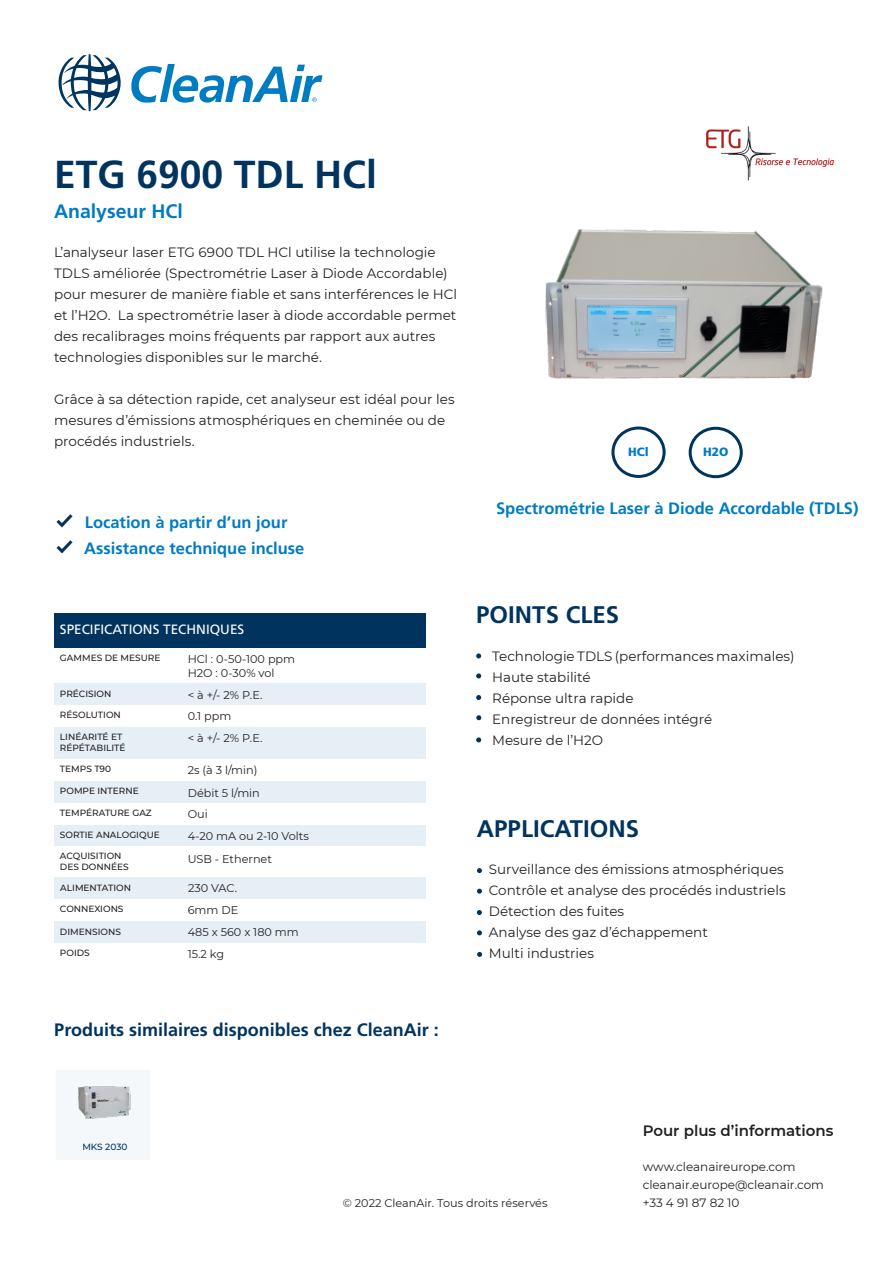
<style>
.page{position:relative;width:893px;height:1263px;background:#fff}
.page>*{position:absolute;margin:0;border:0;box-sizing:border-box;transform-origin:0 0}
.t1{font:700 39px "Frutiger LT Std";color:#00345f}
.t2{font:700 24px "Frutiger LT Std";color:#00345f}
.t3{font:700 19.5px "Frutiger LT Std";color:#017bc2}
.t4{font:700 18px "Frutiger LT Std";color:#00345f}
.t5{font:700 16.5px "Frutiger LT Std";color:#017bc2}
.t6{font:600 15px "Montserrat";color:#231f20}
.t7{font:13.5px/21px "Montserrat";color:#231f20}
.t8{font:13.5px "Frutiger LT Std";color:#fff}
.t9{font:12px "Montserrat";color:#231f20}
.t10{font:900 12px "Frutiger LT Std";color:#017bc2}
.t11{font:11.25px "Montserrat";color:#231f20}
.t12{font:500 9px "Montserrat";color:#231f20}
.t13{font:500 9px "Montserrat";letter-spacing:-.005em;color:#00345f}
</style>
<div class="page">
<svg style="left:58px;top:54px;width:63px;height:57px"></svg>
<svg style="left:131px;top:64px;width:192px;height:39px"></svg>
<svg style="left:477px;top:868px;width:5px;height:5px"></svg>
<svg style="left:477px;top:889px;width:5px;height:5px"></svg>
<svg style="left:477px;top:930px;width:5px;height:5px"></svg>
<svg style="left:477px;top:910px;width:5px;height:5px"></svg>
<svg style="left:476px;top:653px;width:5px;height:5px"></svg>
<svg style="left:476px;top:673px;width:5px;height:5px"></svg>
<svg style="left:476px;top:695px;width:5px;height:5px"></svg>
<svg style="left:476px;top:715px;width:5px;height:5px"></svg>
<img style="left:545px;top:229px;width:278px;height:150px">
<img style="left:706px;top:126px;width:128px;height:55px">
<div style="left:54px;top:614px;width:372px;height:34px;background:#00345f"></div>
<div style="left:54px;top:683px;width:372px;height:22px;background:#e6eff5"></div>
<div style="left:54px;top:780px;width:372px;height:23px;background:#e6eff5"></div>
<div style="left:54px;top:727px;width:372px;height:31px;background:#e6eff5"></div>
<div style="left:54px;top:921px;width:372px;height:22px;background:#e6eff5"></div>
<div style="left:54px;top:825px;width:372px;height:21px;background:#e6eff5"></div>
<img style="left:56px;top:540px;width:17px;height:14px">
<img style="left:56px;top:514px;width:17px;height:13px">
<svg style="left:476px;top:737px;width:5px;height:5px"></svg>
<div style="left:54px;top:1068px;width:98px;height:93px;background:#f4f8fb;border:2px solid #fff"></div>
<img style="left:78px;top:1087px;width:52px;height:32px">
<div style="left:611px;top:426px;width:55px;height:52px;border:3px solid #00345f;border-radius:50%"></div>
<div style="left:689px;top:427px;width:54px;height:51px;border:3px solid #00345f;border-radius:50%"></div>
<div style="left:54px;top:877px;width:372px;height:22px;background:#e6eff5"></div>
<svg style="left:477px;top:952px;width:5px;height:5px"></svg>
<p class="t1" style="left:54px;top:151px;width:324px">ETG 6900 TDL HCl</p>
<p class="t3" style="left:54px;top:199px;width:130px">Analyseur HCl</p>
<p class="t7" style="left:54px;top:241px;width:405px">L’analyseur laser ETG 6900 TDL HCl utilise la technologie TDLS améliorée (Spectrométrie Laser à Diode Accordable) pour mesurer de manière fiable et sans interférences le HCl et l’H2O. La spectrométrie laser à diode accordable permet des recalibrages moins fréquents par rapport aux autres</p>
<p class="t7" style="left:54px;top:346px;width:270px">technologies disponibles sur le marché.</p>
<p class="t7" style="left:54px;top:388px;width:402px">Grâce à sa détection rapide, cet analyseur est idéal pour les mesures d’émissions atmosphériques en cheminée ou de procédés industriels.</p>
<p class="t5" style="left:85px;top:513px;width:204px">Location à partir d’un jour</p>
<p class="t5" style="left:84px;top:538px;width:221px">Assistance technique incluse</p>
<p class="t8" style="left:60px;top:621px;width:186px">SPECIFICATIONS TECHNIQUES</p>
<p class="t11" style="left:188px;top:651px;width:109px">HCl : 0-50-100 ppm</p>
<p class="t11" style="left:188px;top:665px;width:88px">H2O : 0-30% vol</p>
<p class="t11" style="left:188px;top:687px;width:76px">&lt; à +/- 2% P.E.</p>
<p class="t12" style="left:60px;top:652px;width:102px">GAMMES DE MESURE</p>
<p class="t12" style="left:60px;top:687px;width:53px">PRÉCISION</p>
<p class="t12" style="left:60px;top:708px;width:62px">RÉSOLUTION</p>
<p class="t11" style="left:188px;top:708px;width:45px">0.1 ppm</p>
<p class="t12" style="left:60px;top:730px;width:64px">LINÉARITÉ ET</p>
<p class="t11" style="left:188px;top:730px;width:76px">&lt; à +/- 2% P.E.</p>
<p class="t12" style="left:60px;top:741px;width:67px">RÉPÉTABILITÉ</p>
<p class="t11" style="left:188px;top:762px;width:71px">2s (à 3 l/min)</p>
<p class="t12" style="left:60px;top:762px;width:53px">TEMPS T90</p>
<p class="t12" style="left:60px;top:784px;width:80px">POMPE INTERNE</p>
<p class="t11" style="left:188px;top:785px;width:74px">Débit 5 l/min</p>
<p class="t12" style="left:60px;top:807px;width:93px">TEMPÉRATURE GAZ</p>
<p class="t11" style="left:188px;top:806px;width:22px">Oui</p>
<p class="t12" style="left:60px;top:828px;width:101px">SORTIE ANALOGIQUE</p>
<p class="t11" style="left:188px;top:828px;width:123px">4-20 mA ou 2-10 Volts</p>
<p class="t12" style="left:60px;top:850px;width:63px">ACQUISITION</p>
<p class="t11" style="left:188px;top:851px;width:86px">USB - Ethernet</p>
<p class="t12" style="left:60px;top:861px;width:70px">DES DONNÉES</p>
<p class="t12" style="left:60px;top:881px;width:72px">ALIMENTATION</p>
<p class="t11" style="left:188px;top:881px;width:51px">230 VAC.</p>
<p class="t12" style="left:60px;top:903px;width:65px">CONNEXIONS</p>
<p class="t11" style="left:188px;top:902px;width:52px">6mm DE</p>
<p class="t12" style="left:60px;top:925px;width:62px">DIMENSIONS</p>
<p class="t11" style="left:188px;top:925px;width:113px">485 x 560 x 180 mm</p>
<p class="t12" style="left:60px;top:946px;width:31px">POIDS</p>
<p class="t11" style="left:188px;top:946px;width:38px">15.2 kg</p>
<p class="t10" style="left:628px;top:445px;width:22px">HCl</p>
<p class="t10" style="left:703px;top:445px;width:27px">H2O</p>
<p class="t5" style="left:496px;top:498px;width:364px">Spectrométrie Laser à Diode Accordable (TDLS)</p>
<p class="t2" style="left:476px;top:601px;width:144px">POINTS CLES</p>
<p class="t7" style="left:492px;top:645px;width:304px">Technologie TDLS (performances maximales)</p>
<p class="t7" style="left:492px;top:666px;width:100px">Haute stabilité</p>
<p class="t7" style="left:492px;top:687px;width:143px">Réponse ultra rapide</p>
<p class="t7" style="left:492px;top:708px;width:221px">Enregistreur de données intégré</p>
<p class="t7" style="left:492px;top:729px;width:112px">Mesure de l’H2O</p>
<p class="t2" style="left:477px;top:814px;width:164px">APPLICATIONS</p>
<p class="t7" style="left:489px;top:859px;width:296px">Surveillance des émissions atmosphériques</p>
<p class="t7" style="left:489px;top:880px;width:298px">Contrôle et analyse des procédés industriels</p>
<p class="t7" style="left:489px;top:901px;width:137px">Détection des fuites</p>
<p class="t7" style="left:489px;top:922px;width:221px">Analyse des gaz d’échappement</p>
<p class="t7" style="left:489px;top:943px;width:107px">Multi industries</p>
<p class="t4" style="left:54px;top:1019px;width:386px">Produits similaires disponibles chez CleanAir :</p>
<p class="t13" style="left:82px;top:1141px;width:47px">MKS 2030</p>
<p class="t11" style="left:343px;top:1195px;width:206px">© 2022 CleanAir. Tous droits réservés</p>
<p class="t6" style="left:643px;top:1120px;width:192px">Pour plus d’informations</p>
<p class="t9" style="left:643px;top:1158px;width:154px">www.cleanaireurope.com</p>
<p class="t9" style="left:643px;top:1176px;width:183px">cleanair.europe@cleanair.com</p>
<p class="t9" style="left:643px;top:1194px;width:98px">+33 4 91 87 82 10</p>
</div>
